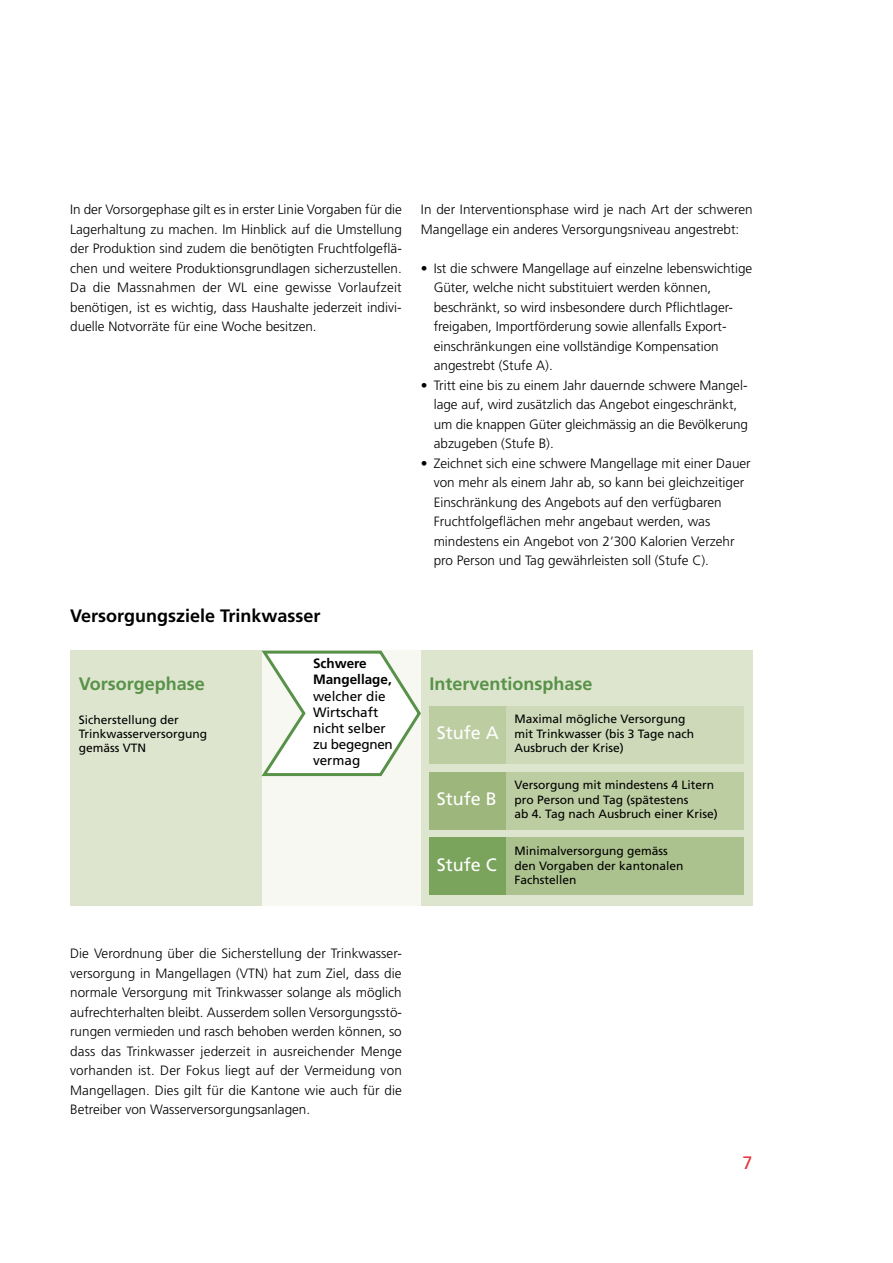
<style>
.page{position:relative;width:893px;height:1263px;background:#fff}
.page>*{position:absolute;margin:0;border:0;box-sizing:border-box;transform-origin:0 0}
.t1{font:700 18px "Frutiger";color:#589249}
.t2{font:700 18px "Frutiger";color:#000}
.t3{font:18px "Frutiger";color:#fff}
.t4{font:18px "Frutiger";color:#e4323c}
.t5{font:300 13.5px/19.5px "Frutiger";color:#000;text-align:justify}
.t6{font:13.5px/16.2px "Frutiger";color:#000}
.t7{font:700 13.5px "Frutiger";color:#000}
.t8{font:13.5px "Frutiger";letter-spacing:-.02em;color:#000}
.t9{font:12px "Frutiger";color:#000}
</style>
<div class="page">
<div style="left:421px;top:651px;width:332px;height:255px;background:#dee5ce"></div>
<div style="left:261px;top:651px;width:160px;height:255px;background:#f7f8f2"></div>
<div style="left:429px;top:772px;width:315px;height:57px;background:#bdcda2"></div>
<div style="left:429px;top:706px;width:315px;height:57px;background:#cdd9b8"></div>
<div style="left:70px;top:651px;width:191px;height:255px;background:#dee5ce"></div>
<div style="left:429px;top:706px;width:77px;height:57px;background:#bdcda2"></div>
<div style="left:429px;top:772px;width:77px;height:57px;background:#9db67b"></div>
<div style="left:429px;top:838px;width:315px;height:57px;background:#acc28e"></div>
<div style="left:429px;top:838px;width:77px;height:57px;background:#7aa35c"></div>
<svg style="left:259px;top:650px;width:164px;height:127px"></svg>
<p class="t5" style="left:70px;top:200px;width:333px">In der Vorsorgephase gilt es in erster Linie Vorgaben für die Lagerhaltung zu machen. Im Hinblick auf die Umstellung der Produktion sind zudem die benötigten Fruchtfolgeflä&shy;chen und weitere Produktionsgrundlagen sicherzustellen.</p>
<p class="t5" style="left:70px;top:278px;width:333px">Da die Massnahmen der WL eine gewisse Vorlaufzeit</p>
<p class="t5" style="left:70px;top:298px;width:333px">benötigen, ist es wichtig, dass Haushalte jederzeit indivi-</p>
<p class="t5" style="left:70px;top:317px;width:248px">duelle Notvorräte für eine Woche besitzen.</p>
<p class="t2" style="left:70px;top:605px;width:252px">Versorgungsziele Trinkwasser</p>
<p class="t1" style="left:79px;top:673px;width:128px">Vorsorgephase</p>
<p class="t9" style="left:79px;top:712px;width:102px">Sicherstellung der</p>
<p class="t9" style="left:79px;top:727px;width:130px">Trinkwasserversorgung</p>
<p class="t9" style="left:79px;top:741px;width:69px">gemäss VTN</p>
<p class="t7" style="left:313px;top:655px;width:55px">Schwere</p>
<p class="t7" style="left:313px;top:672px;width:80px">Mangellage,</p>
<p class="t6" style="left:313px;top:688px;width:74px">welcher die<br>Wirtschaft</p>
<p class="t6" style="left:313px;top:720px;width:74px">nicht selber</p>
<p class="t8" style="left:313px;top:736px;width:81px">zu begegnen</p>
<p class="t6" style="left:313px;top:753px;width:49px">vermag</p>
<p class="t5" style="left:421px;top:200px;width:333px">In der Interventionsphase wird je nach Art der schweren<br>Mangellage ein anderes Versorgungsniveau angestrebt:</p>
<p class="t5" style="left:421px;top:259px;width:333px">• Ist die schwere Mangellage auf einzelne lebenswichtige</p>
<p class="t5" style="left:434px;top:278px;width:301px">Güter, welche nicht substituiert werden können, beschränkt, so wird insbesondere durch Pflichtlager-</p>
<p class="t5" style="left:434px;top:317px;width:294px">freigaben, Importförderung sowie allenfalls Export-</p>
<p class="t5" style="left:434px;top:337px;width:287px">einschränkungen eine vollständige Kompensation</p>
<p class="t5" style="left:434px;top:356px;width:121px">angestrebt (Stufe A).</p>
<p class="t5" style="left:421px;top:376px;width:328px">• Tritt eine bis zu einem Jahr dauernde schwere Mangel-</p>
<p class="t5" style="left:434px;top:395px;width:305px">lage auf, wird zusätzlich das Angebot eingeschränkt,</p>
<p class="t5" style="left:434px;top:415px;width:316px">um die knappen Güter gleichmässig an die Bevölkerung</p>
<p class="t5" style="left:434px;top:434px;width:122px">abzugeben (Stufe B).</p>
<p class="t5" style="left:421px;top:454px;width:331px">• Zeichnet sich eine schwere Mangellage mit einer Dauer</p>
<p class="t5" style="left:434px;top:473px;width:312px">von mehr als einem Jahr ab, so kann bei gleichzeitiger</p>
<p class="t5" style="left:434px;top:493px;width:289px">Einschränkung des Angebots auf den verfügbaren</p>
<p class="t5" style="left:434px;top:512px;width:278px">Fruchtfolgeflächen mehr angebaut werden, was</p>
<p class="t5" style="left:434px;top:532px;width:302px">mindestens ein Angebot von 2’300 Kalorien Verzehr</p>
<p class="t5" style="left:434px;top:551px;width:277px">pro Person und Tag gewährleisten soll (Stufe C).</p>
<p class="t1" style="left:429px;top:673px;width:165px">Interventionsphase</p>
<p class="t3" style="left:437px;top:722px;width:64px">Stufe A</p>
<p class="t9" style="left:514px;top:712px;width:172px">Maximal mögliche Versorgung</p>
<p class="t9" style="left:514px;top:727px;width:181px">mit Trinkwasser (bis 3 Tage nach</p>
<p class="t9" style="left:514px;top:741px;width:111px">Ausbruch der Krise)</p>
<p class="t9" style="left:514px;top:778px;width:201px">Versorgung mit mindestens 4 Litern</p>
<p class="t9" style="left:514px;top:792px;width:175px">pro Person und Tag (spätestens</p>
<p class="t9" style="left:514px;top:807px;width:205px">ab 4. Tag nach Ausbruch einer Krise)</p>
<p class="t3" style="left:437px;top:788px;width:62px">Stufe B</p>
<p class="t3" style="left:437px;top:854px;width:62px">Stufe C</p>
<p class="t9" style="left:514px;top:844px;width:155px">Minimalversorgung gemäss</p>
<p class="t9" style="left:514px;top:858px;width:170px">den Vorgaben der kantonalen</p>
<p class="t9" style="left:514px;top:873px;width:64px">Fachstellen</p>
<p class="t5" style="left:70px;top:944px;width:333px">Die Verordnung über die Sicherstellung der Trinkwasser&shy;versorgung in Mangellagen (VTN) hat zum Ziel, dass die normale Versorgung mit Trinkwasser solange als möglich aufrechterhalten bleibt. Ausserdem sollen Versorgungsstö&shy;rungen vermieden und rasch behoben werden können, so dass das Trinkwasser jederzeit in ausreichender Menge vorhanden ist. Der Fokus liegt auf der Vermeidung von Mangellagen. Dies gilt für die Kantone wie auch für die Betreiber von Wasserversorgungsanlagen.</p>
<p class="t4" style="left:743px;top:1152px;width:12px">7</p>
</div>
